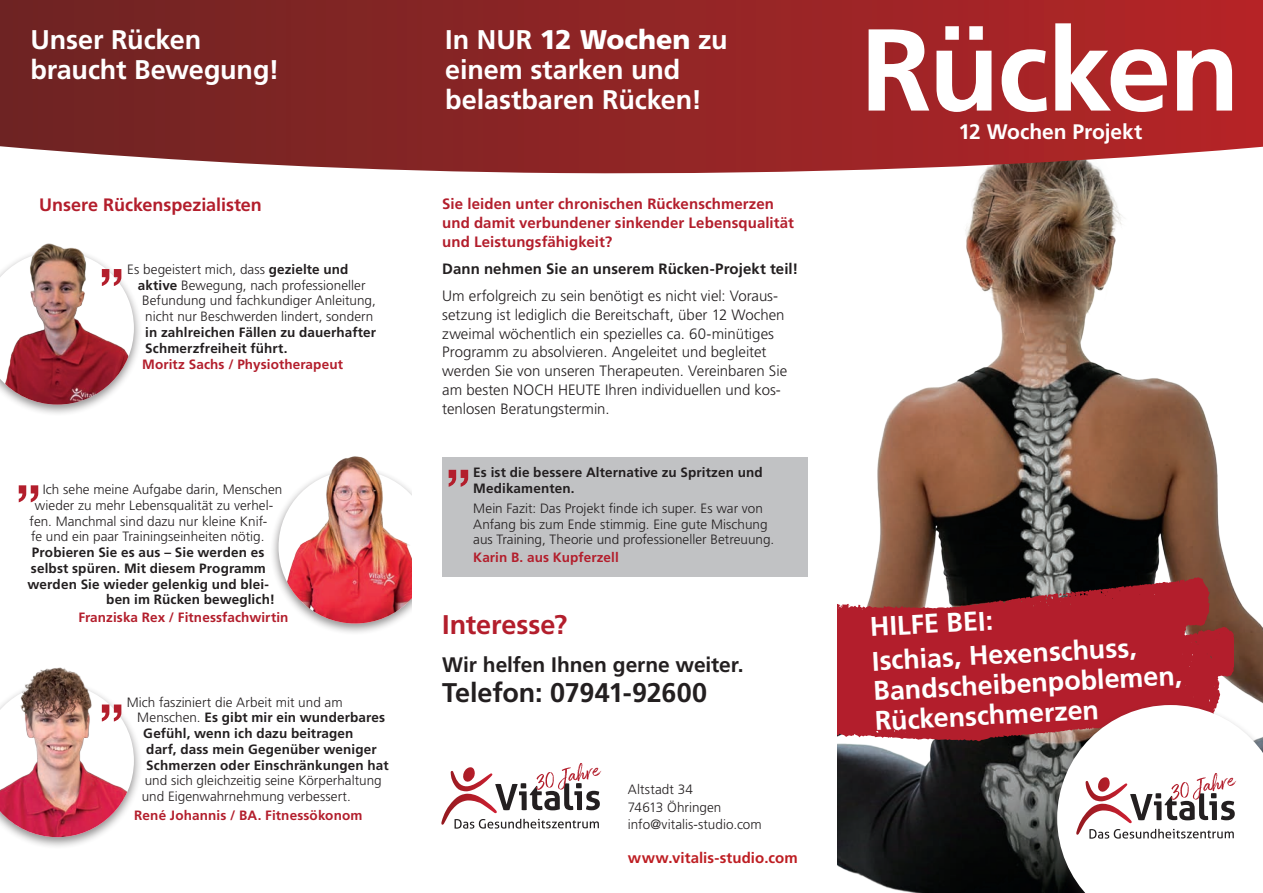
<style>
.page{position:relative;width:1263px;height:893px;background:#fff}
.page>*{position:absolute;margin:0;border:0;box-sizing:border-box;transform-origin:0 0}
.t1{font:700 116.25px "Frutiger LT Std";letter-spacing:-.02em;color:#fff}
.t2{font:700 27px/30px "Frutiger LT Std";letter-spacing:-.005em;color:#fff}
.t3{font:700 27px "Frutiger LT Std";letter-spacing:-.01em;color:#231f20}
.t4{font:700 27px "Frutiger LT Std";letter-spacing:-.005em;color:#b31e2c}
.t5{font:700 21px "Frutiger LT Std";letter-spacing:-.005em;color:#231f20}
.t6{font:700 21px "Frutiger LT Std";letter-spacing:-.005em;color:#fff}
.t7{font:700 18px "Frutiger LT Std";color:#b31e2c}
.t8{font:300 15px/18.8px "Frutiger LT Std";color:#231f20}
.t9{font:700 15px/18.8px "Frutiger LT Std";letter-spacing:.005em;color:#b31e2c}
.t10{font:700 15px "Frutiger LT Std";letter-spacing:.005em;color:#231f20}
.t11{font:700 15px "Frutiger LT Std";letter-spacing:.005em;color:#be1e23}
.t12{font:300 13.5px/15.8px "Frutiger LT Std";color:#231f20}
.t13{font:700 13.5px/15.8px "Frutiger LT Std";letter-spacing:.01em;color:#231f20}
.t14{font:700 13.5px "Frutiger LT Std";letter-spacing:.01em;color:#b31e2c}
.s1{font-weight:700}
.s2{font-weight:300}
.s3{font-weight:900}
</style>
<div class="page">
<img style="left:838px;top:175px;width:425px;height:718px">
<svg style="left:0;top:0;width:1263px;height:175px;background:#963031"></svg>
<div style="left:270px;top:466px;width:170px;height:170px;background:#231f20;opacity:.5"></div>
<img style="left:279px;top:470px;width:153px;height:153px;border-radius:77px">
<img style="left:306px;top:456px;width:105px;height:68px">
<div style="left:412px;top:439px;width:33px;height:185px;background:#fff"></div>
<div style="left:442px;top:458px;width:366px;height:119px;background:#c1c2c4"></div>
<svg style="left:19px;top:485px;width:19px;height:17px"></svg>
<div style="left:0;top:679px;width:143px;height:171px;background:#231f20;opacity:.5"></div>
<img style="left:8px;top:667px;width:106px;height:17px">
<img style="left:0;top:684px;width:134px;height:153px">
<div style="left:0;top:247px;width:143px;height:170px;background:#231f20;opacity:.5"></div>
<img style="left:8px;top:243px;width:106px;height:9px">
<svg style="left:441px;top:763px;width:160px;height:66px"></svg>
<img style="left:0;top:252px;width:134px;height:153px">
<svg style="left:838px;top:577px;width:395px;height:165px;background:#a82b35"></svg>
<div style="left:1047px;top:701px;width:216px;height:192px;background:#231f20;opacity:.5"></div>
<svg style="left:1057px;top:705px;width:206px;height:188px"></svg>
<svg style="left:449px;top:470px;width:19px;height:17px"></svg>
<div style="left:1225px;top:852px;width:38px;height:41px;background:#fff"></div>
<h2 class="t2" style="left:30px;top:25px;width:250px">Unser Rücken braucht Bewegung!</h2>
<h3 class="t7" style="left:39px;top:194px;width:224px">Unsere Rückenspezialisten</h3>
<p class="t12" style="left:127px;top:261px;width:223px">Es begeistert mich, dass <span class="s1">gezielte und</span></p>
<p class="t12" style="left:138px;top:277px;width:229px"><span class="s1">aktive</span> Bewegung, nach professioneller</p>
<p class="t12" style="left:142px;top:293px;width:235px">Befundung und fachkundiger Anleitung,</p>
<p class="t12" style="left:145px;top:309px;width:229px">nicht nur Beschwerden lindert, sondern</p>
<p class="t13" style="left:145px;top:324px;width:232px">in zahlreichen Fällen zu dauerhafter<br>Schmerzfreiheit führt.</p>
<p class="t14" style="left:142px;top:356px;width:202px">Moritz Sachs / Physiotherapeut</p>
<p class="t12" style="left:43px;top:482px;width:241px">Ich sehe meine Aufgabe darin, Menschen</p>
<p class="t12" style="left:35px;top:498px;width:240px">wieder zu mehr Lebensqualität zu verhel-</p>
<p class="t12" style="left:30px;top:513px;width:239px">fen. Manchmal sind dazu nur kleine Knif-</p>
<p class="t12" style="left:31px;top:529px;width:235px">fe und ein paar Trainingseinheiten nötig.</p>
<p class="t13" style="left:32px;top:545px;width:234px">Probieren Sie es aus – Sie werden es</p>
<p class="t13" style="left:31px;top:560px;width:236px">selbst spüren. Mit diesem Programm</p>
<p class="t13" style="left:27px;top:576px;width:243px">werden Sie wieder gelenkig und blei-</p>
<p class="t13" style="left:106px;top:592px;width:170px">ben im Rücken beweglich!</p>
<p class="t14" style="left:78px;top:610px;width:212px">Franziska Rex / Fitnessfachwirtin</p>
<p class="t12" style="left:127px;top:694px;width:217px">Mich fasziniert die Arbeit mit und am</p>
<p class="t13" style="left:137px;top:710px;width:249px"><span class="s2">Menschen.</span> Es gibt mir ein wunderbares</p>
<p class="t13" style="left:143px;top:725px;width:212px">Gefühl, wenn ich dazu beitragen</p>
<p class="t13" style="left:146px;top:741px;width:232px">darf, dass mein Gegenüber weniger</p>
<p class="t13" style="left:146px;top:757px;width:244px">Schmerzen oder Einschränkungen hat</p>
<p class="t12" style="left:142px;top:773px;width:241px">und sich gleichzeitig seine Körperhaltung und Eigenwahrnehmung verbessert.</p>
<p class="t14" style="left:134px;top:807px;width:230px">René Johannis / BA. Fitnessökonom</p>
<h2 class="t2" style="left:445px;top:25px;width:284px">In NUR <span class="s3">12 Wochen</span> zu einem starken und belastbaren Rücken!</h2>
<p class="t9" style="left:442px;top:195px;width:353px">Sie leiden unter chronischen Rückenschmerzen und damit verbundener sinkender Lebensqualität und Leistungsfähigkeit?</p>
<p class="t10" style="left:442px;top:260px;width:357px">Dann nehmen Sie an unserem Rücken-Projekt teil!</p>
<p class="t8" style="left:442px;top:287px;width:346px">Um erfolgreich zu sein benötigt es nicht viel: Voraus&shy;setzung ist lediglich die Bereitschaft, über 12 Wochen zweimal wöchentlich ein spezielles ca. 60-minütiges Programm zu absolvieren. Angeleitet und begleitet werden Sie von unseren Therapeuten. Vereinbaren Sie am besten NOCH HEUTE Ihren individuellen und kos&shy;tenlosen Beratungstermin.</p>
<p class="t13" style="left:473px;top:464px;width:291px">Es ist die bessere Alternative zu Spritzen und<br>Medikamenten.</p>
<p class="t12" style="left:473px;top:500px;width:302px">Mein Fazit: Das Projekt finde ich super. Es war von<br>Anfang bis zum Ende stimmig. Eine gute Mischung aus Training, Theorie und professioneller Betreuung.</p>
<p class="t14" style="left:473px;top:550px;width:147px">Karin B. aus Kupferzell</p>
<h2 class="t4" style="left:442px;top:609px;width:127px">Interesse?</h2>
<h3 class="t5" style="left:442px;top:652px;width:303px">Wir helfen Ihnen gerne weiter.</h3>
<h2 class="t3" style="left:442px;top:677px;width:266px">Telefon: 07941-92600</h2>
<p class="t12" style="left:628px;top:781px;width:135px;line-height:17.2px">Altstadt 34<br>74613 Öhringen info@vitalis-studio.com</p>
<p class="t11" style="left:628px;top:849px;width:171px">www.vitalis-studio.com</p>
<h1 class="t1" style="left:860px;top:2px;width:381px">Rücken</h1>
<h3 class="t6" style="left:958px;top:119px;width:185px">12 Wochen Projekt</h3>
<h2 class="t2" style="left:869px;top:610px;width:267px;line-height:34.2px;rotate:-3deg">HILFE BEI:<br>Ischias, Hexenschuss,</h2>
<h2 class="t2" style="left:873px;top:676px;width:311px;rotate:-3deg">Bandscheibenpoblemen,<br>Rückenschmerzen</h2>
</div>
